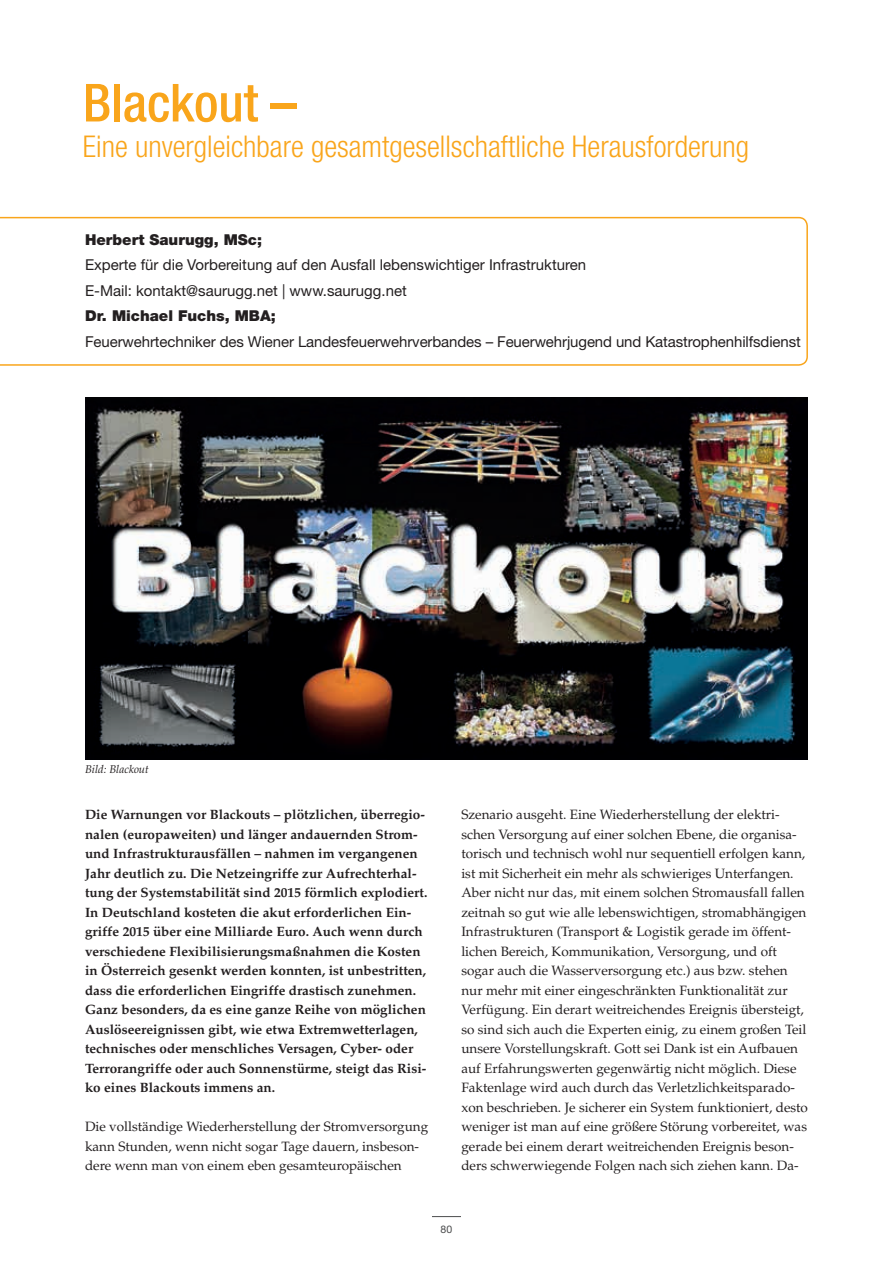
<style>
.page{position:relative;width:893px;height:1263px;background:#fff}
.page>*{position:absolute;margin:0;border:0;box-sizing:border-box;transform-origin:0 0}
.Headline_1{font:500 condensed 52.5px "Helvetica Neue LT Std";color:#f9a51b}
.Headline_2{font:300 condensed 30px "Helvetica Neue LT Std";color:#f9a51b}
.Autor-Fliesstext{font:15px "Helvetica Neue LT Std";letter-spacing:-.005em;color:#231f20}
.Autor{font:900 15px "Helvetica Neue LT Std";color:#231f20}
.fliesstext{font:13.5px/19.5px "Palatino LT Std";color:#231f20}
.Einleitung{font:700 13.5px/19.5px "Palatino LT Std";color:#231f20}
.BU{font:italic 11.25px "Palatino LT Std";color:#231f20}
.t1{font:10.5px "Helvetica Neue LT Std";color:#4b4c4d}
</style>
<div class="page">
<svg style="left:432px;top:1216px;width:29px;height:1px"></svg>
<svg style="left:0;top:217px;width:808px;height:149px"></svg>
<img style="left:85px;top:398px;width:723px;height:361px">
<p class="Headline_1" style="left:83px;top:72px;width:216px">Blackout –</p>
<p class="Headline_2" style="left:83px;top:130px;width:668px">Eine unvergleichbare gesamtgesellschaftliche Herausforderung</p>
<p class="Autor" style="left:85px;top:231px;width:178px">Herbert Saurugg, MSc;</p>
<p class="Autor-Fliesstext" style="left:85px;top:256px;width:503px">Experte für die Vorbereitung auf den Ausfall lebenswichtiger Infrastrukturen</p>
<p class="Autor-Fliesstext" style="left:85px;top:282px;width:323px">E-Mail: kontakt@saurugg.net | www.saurugg.net</p>
<p class="Autor" style="left:85px;top:307px;width:192px">Dr. Michael Fuchs, MBA;</p>
<p class="Autor-Fliesstext" style="left:85px;top:333px;width:717px">Feuerwehrtechniker des Wiener Landesfeuerwehrverbandes – Feuerwehrjugend und Katastrophenhilfsdienst</p>
<p class="BU" style="left:85px;top:762px;width:65px">Bild: Blackout</p>
<p class="Einleitung" style="left:85px;top:805px;width:344px">Die Warnungen vor Blackouts – plötzlichen, überregio&shy;nalen (europaweiten) und länger andauernden Strom&shy;und Infrastrukturausfällen – nahmen im vergangenen Jahr deutlich zu. Die Netzeingriffe zur Aufrechterhal&shy;tung der Systemstabilität sind 2015 förmlich explodiert.<br>In Deutschland kosteten die akut erforderlichen Ein&shy;griffe 2015 über eine Milliarde Euro. Auch wenn durch verschiedene Flexibilisierungsmaßnahmen die Kosten in Österreich gesenkt werden konnten, ist unbestritten, dass die erforderlichen Eingriffe drastisch zunehmen.<br>Ganz besonders, da es eine ganze Reihe von möglichen Auslöseereignissen gibt, wie etwa Extremwetterlagen, technisches oder menschliches Versagen, Cyber- oder Terrorangriffe oder auch Sonnenstürme, steigt das Risi&shy;ko eines Blackouts immens an.</p>
<p class="fliesstext" style="left:85px;top:1117px;width:345px">Die vollständige Wiederherstellung der Stromversorgung kann Stunden, wenn nicht sogar Tage dauern, insbeson&shy;dere wenn man von einem eben gesamteuropäischen</p>
<p class="fliesstext" style="left:461px;top:805px;width:348px">Szenario ausgeht. Eine Wiederherstellung der elektri&shy;schen Versorgung auf einer solchen Ebene, die organisa&shy;torisch und technisch wohl nur sequentiell erfolgen kann, ist mit Sicherheit ein mehr als schwieriges Unterfangen.<br>Aber nicht nur das, mit einem solchen Stromausfall fallen zeitnah so gut wie alle lebenswichtigen, stromabhängigen Infrastrukturen (Transport &amp; Logistik gerade im öffent&shy;lichen Bereich, Kommunikation, Versorgung, und oft sogar auch die Wasserversorgung etc.) aus bzw. stehen nur mehr mit einer eingeschränkten Funktionalität zur Verfügung. Ein derart weitreichendes Ereignis übersteigt, so sind sich auch die Experten einig, zu einem großen Teil unsere Vorstellungskraft. Gott sei Dank ist ein Aufbauen auf Erfahrungswerten gegenwärtig nicht möglich. Diese Faktenlage wird auch durch das Verletzlichkeitsparado&shy;xon beschrieben. Je sicherer ein System funktioniert, desto weniger ist man auf eine größere Störung vorbereitet, was gerade bei einem derart weitreichenden Ereignis beson&shy;ders schwerwiegende Folgen nach sich ziehen kann. Da-</p>
<p class="t1" style="left:441px;top:1223px;width:13px">80</p>
</div>
